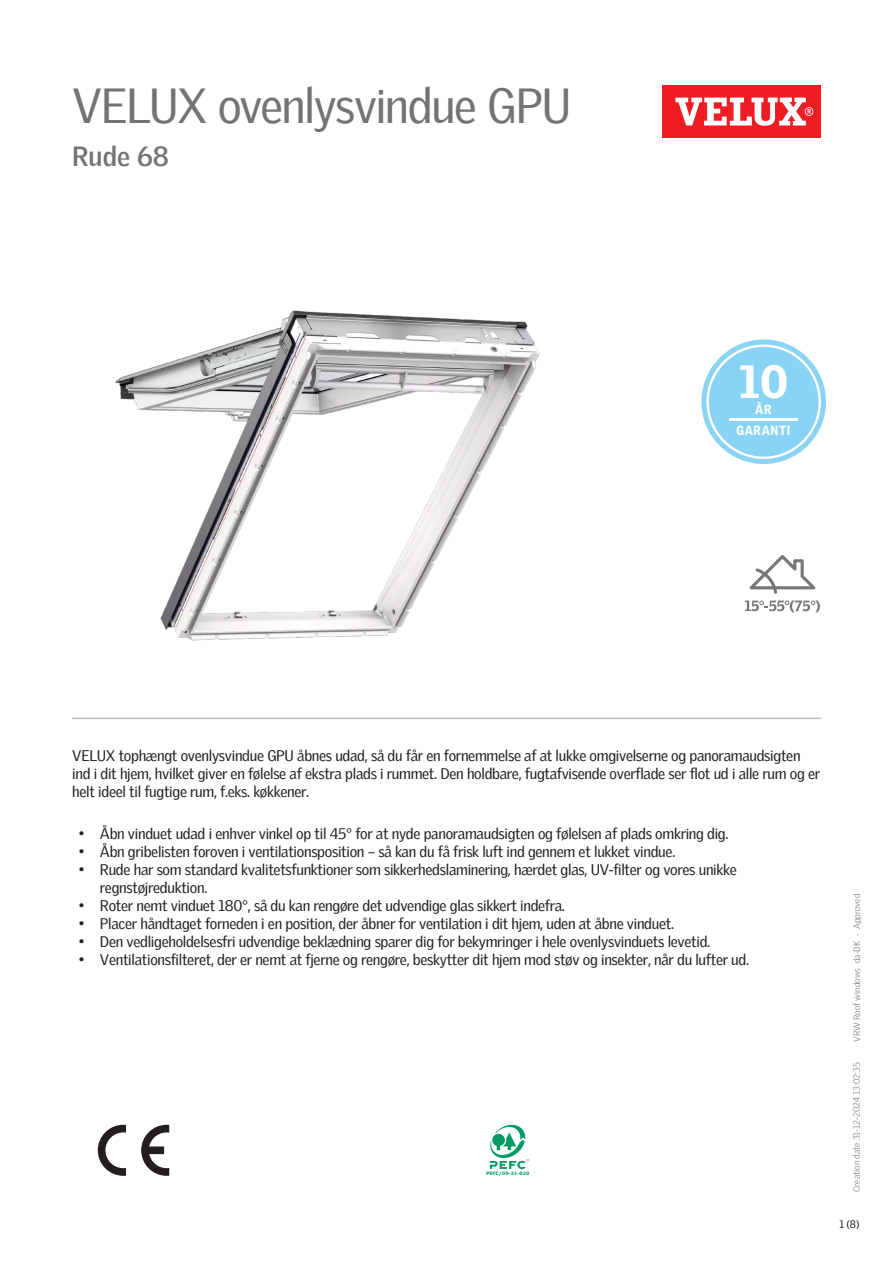
<style>
.page{position:relative;width:893px;height:1263px;background:#fff}
.page>*{position:absolute;margin:0;border:0;box-sizing:border-box;transform-origin:0 0}
.Headline{font:48px "Velux Gothic";letter-spacing:-.035em;color:#737371}
.t1{font:900 45.3px "Velux Gothic";color:#fff}
.t2{font:700 27px "Velux Gothic";color:#737371}
.Body_Regular{font:15px/18px "Velux Gothic";letter-spacing:-.02em;color:#231f20}
.t3{font:900 12.9px "Velux Gothic";letter-spacing:.05em;color:#fff;scale:.93 1}
.t4{font:10.5px "Velux Gothic";color:#231f20}
.t5{font:300 9px "Velux Gothic";color:#7c7e81}
.t6{font:700 4.65px "Verdana";color:#009b61}
</style>
<div class="page">
<div style="left:662px;top:85px;width:159px;height:53px;background:#ee1d23"></div>
<svg style="left:675px;top:98px;width:138px;height:28px"></svg>
<hr style="left:72px;top:717px;width:749px;height:2px;background:#bcbdbb">
<svg style="left:749px;top:555px;width:66px;height:39px"></svg>
<svg style="left:745px;top:600px;width:75px;height:12px"></svg>
<svg style="left:141px;top:1125px;width:28px;height:51px"></svg>
<svg style="left:98px;top:1125px;width:28px;height:51px"></svg>
<svg style="left:490px;top:1125px;width:39px;height:44px"></svg>
<svg style="left:701px;top:339px;width:125px;height:125px"></svg>
<div style="left:709px;top:347px;width:109px;height:110px;background:#89d3f4;border-radius:50%"></div>
<hr style="left:729px;top:419px;width:69px;height:2px;background:#fff">
<img style="left:115px;top:310px;width:425px;height:331px">
<p class="Headline" style="left:72px;top:69px;width:501px">VELUX ovenlysvindue GPU</p>
<p class="t2" style="left:72px;top:136px;width:98px">Rude 68</p>
<p class="t1" style="left:739px;top:353px;width:50px">10</p>
<p class="t3" style="left:736px;top:422px;width:60px">GARANTI</p>
<p class="t3" style="left:755px;top:401px;width:19px">ÅR</p>
<p class="Body_Regular" style="left:72px;top:745px;width:749px">VELUX tophængt ovenlysvindue GPU åbnes udad, så du får en fornemmelse af at lukke omgivelserne og panoramaudsigten ind i dit hjem, hvilket giver en følelse af ekstra plads i rummet. Den holdbare, fugtafvisende overflade ser flot ud i alle rum og er helt ideel til fugtige rum, f.eks. køkkener.</p>
<p class="Body_Regular" style="left:79px;top:823px;width:651px">• Åbn vinduet udad i enhver vinkel op til 45° for at nyde panoramaudsigten og følelsen af plads omkring dig.</p>
<p class="Body_Regular" style="left:79px;top:841px;width:598px">• Åbn gribelisten foroven i ventilationsposition – så kan du få frisk luft ind gennem et lukket vindue.</p>
<p class="Body_Regular" style="left:100px;top:859px;width:638px;text-indent:-21px">• Rude har som standard kvalitetsfunktioner som sikkerhedslaminering, hærdet glas, UV-filter og vores unikke regnstøjreduktion.</p>
<p class="Body_Regular" style="left:79px;top:895px;width:488px">• Roter nemt vinduet 180°, så du kan rengøre det udvendige glas sikkert indefra.</p>
<p class="Body_Regular" style="left:79px;top:913px;width:597px">• Placer håndtaget forneden i en position, der åbner for ventilation i dit hjem, uden at åbne vinduet.</p>
<p class="Body_Regular" style="left:79px;top:931px;width:633px">• Den vedligeholdelsesfri udvendige beklædning sparer dig for bekymringer i hele ovenlysvinduets levetid.</p>
<p class="Body_Regular" style="left:79px;top:949px;width:672px">• Ventilationsfilteret, der er nemt at fjerne og rengøre, beskytter dit hjem mod støv og insekter, når du lufter ud.</p>
<p class="t6" style="left:486px;top:1170px;width:45px">PEFC/09-31-020</p>
<p class="t5" style="left:850px;top:1042px;width:150px;rotate:-90deg">VRW Roof windows da-DK - Approved</p>
<p class="t5" style="left:850px;top:1192px;width:131px;rotate:-90deg">Creation date 31-12-2024 13:02:35</p>
<p class="t4" style="left:839px;top:1216px;width:22px">1 (8)</p>
</div>
